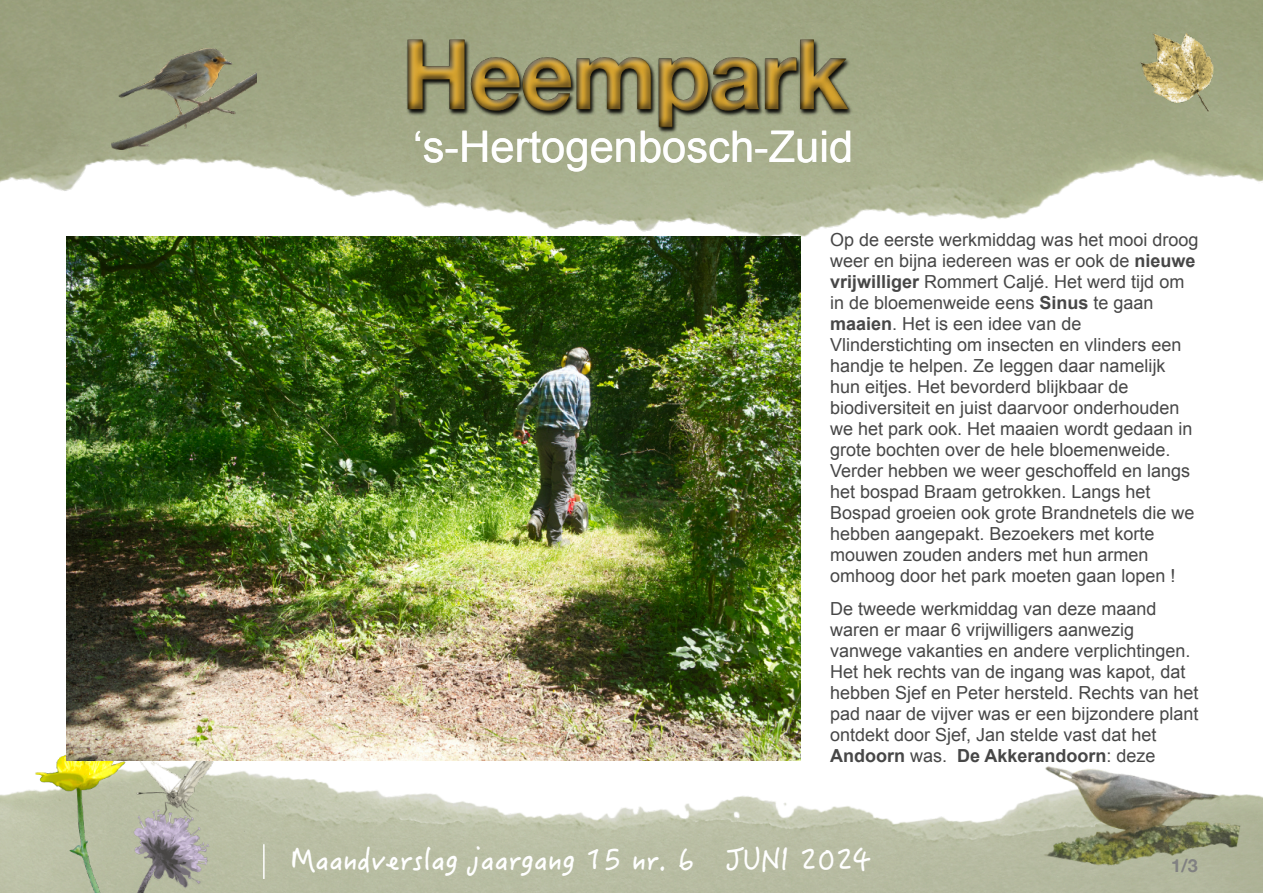
<style>
.page{position:relative;width:1263px;height:893px;background:#fff}
.page>*{position:absolute;margin:0;border:0;box-sizing:border-box;transform-origin:0 0}
.t1{font:43.5px "Arial";color:#fff}
.t2{font:30px "Hanzi Pen SC W5";color:#fff}
.t3{font:18px "Arial";color:#474747}
.t4{font:700 18px "Arial";color:#474747}
.t5{font:700 18px "Helvetica Neue";color:#818181}
.s1{font-weight:700}
.s2{font-weight:400}
</style>
<div class="page">
<img style="left:0;top:0;width:1263px;height:237px">
<img style="left:112px;top:49px;width:144px;height:100px">
<img style="left:407px;top:39px;width:445px;height:95px">
<img style="left:0;top:771px;width:1263px;height:122px">
<img style="left:1140px;top:33px;width:74px;height:79px">
<img style="left:1023px;top:766px;width:225px;height:122px">
<img style="left:151px;top:831px;width:68px;height:62px">
<img style="left:151px;top:760px;width:93px;height:71px">
<img style="left:10px;top:754px;width:141px;height:139px">
<hr style="left:263px;top:844px;width:2px;height:35px;background:#fff">
<img style="left:66px;top:236px;width:735px;height:524px">
<p class="t1" style="left:413px;top:130px;width:442px">‘s-Hertogenbosch-Zuid</p>
<p class="t3" style="left:830px;top:233px;width:370px">Op de eerste werkmiddag was het mooi droog</p>
<p class="t3" style="left:830px;top:254px;width:367px">weer en bĳna iedereen was er ook de <span class="s1">nieuwe</span></p>
<p class="t3" style="left:830px;top:275px;width:356px"><span class="s1">vrĳwilliger</span> Rommert Caljé. Het werd tĳd om</p>
<p class="t3" style="left:830px;top:296px;width:325px">in de bloemenweide eens <span class="s1">Sinus</span> te gaan</p>
<p class="t3" style="left:830px;top:317px;width:253px"><span class="s1">maaien</span>. Het is een idee van de</p>
<p class="t3" style="left:830px;top:338px;width:353px">Vlinderstichting om insecten en vlinders een</p>
<p class="t3" style="left:830px;top:359px;width:337px">handje te helpen. Ze leggen daar namelĳk</p>
<p class="t3" style="left:830px;top:380px;width:300px">hun eitjes. Het bevorderd blĳkbaar de</p>
<p class="t3" style="left:830px;top:401px;width:351px">biodiversiteit en juist daarvoor onderhouden</p>
<p class="t3" style="left:830px;top:422px;width:364px">we het park ook. Het maaien wordt gedaan in</p>
<p class="t3" style="left:830px;top:443px;width:342px">grote bochten over de hele bloemenweide.</p>
<p class="t3" style="left:830px;top:464px;width:361px">Verder hebben we weer geschoffeld en langs</p>
<p class="t3" style="left:830px;top:485px;width:322px">het bospad Braam getrokken. Langs het</p>
<p class="t3" style="left:830px;top:506px;width:366px">Bospad groeien ook grote Brandnetels die we</p>
<p class="t3" style="left:830px;top:527px;width:326px">hebben aangepakt. Bezoekers met korte</p>
<p class="t3" style="left:830px;top:548px;width:320px">mouwen zouden anders met hun armen</p>
<p class="t3" style="left:830px;top:569px;width:347px">omhoog door het park moeten gaan lopen !</p>
<p class="t3" style="left:830px;top:602px;width:328px">De tweede werkmiddag van deze maand</p>
<p class="t3" style="left:830px;top:623px;width:306px">waren er maar 6 vrĳwilligers aanwezig</p>
<p class="t3" style="left:830px;top:644px;width:362px">vanwege vakanties en andere verplichtingen.</p>
<p class="t3" style="left:830px;top:665px;width:357px">Het hek rechts van de ingang was kapot, dat</p>
<p class="t3" style="left:830px;top:686px;width:370px">hebben Sjef en Peter hersteld. Rechts van het</p>
<p class="t3" style="left:830px;top:707px;width:370px">pad naar de vĳver was er een bĳzondere plant</p>
<p class="t3" style="left:830px;top:728px;width:328px">ontdekt door Sjef, Jan stelde vast dat het</p>
<p class="t4" style="left:830px;top:749px;width:118px">Andoorn <span class="s2">was.</span></p>
<p class="t4" style="left:957px;top:749px;width:200px">De Akkerandoorn<span class="s2">: deze</span></p>
<p class="t2" style="left:291px;top:841px;width:582px">Maandverslag jaargang 15 nr. 6 JUNI 2024</p>
<p class="t5" style="left:1171px;top:854px;width:28px">1/3</p>
</div>
